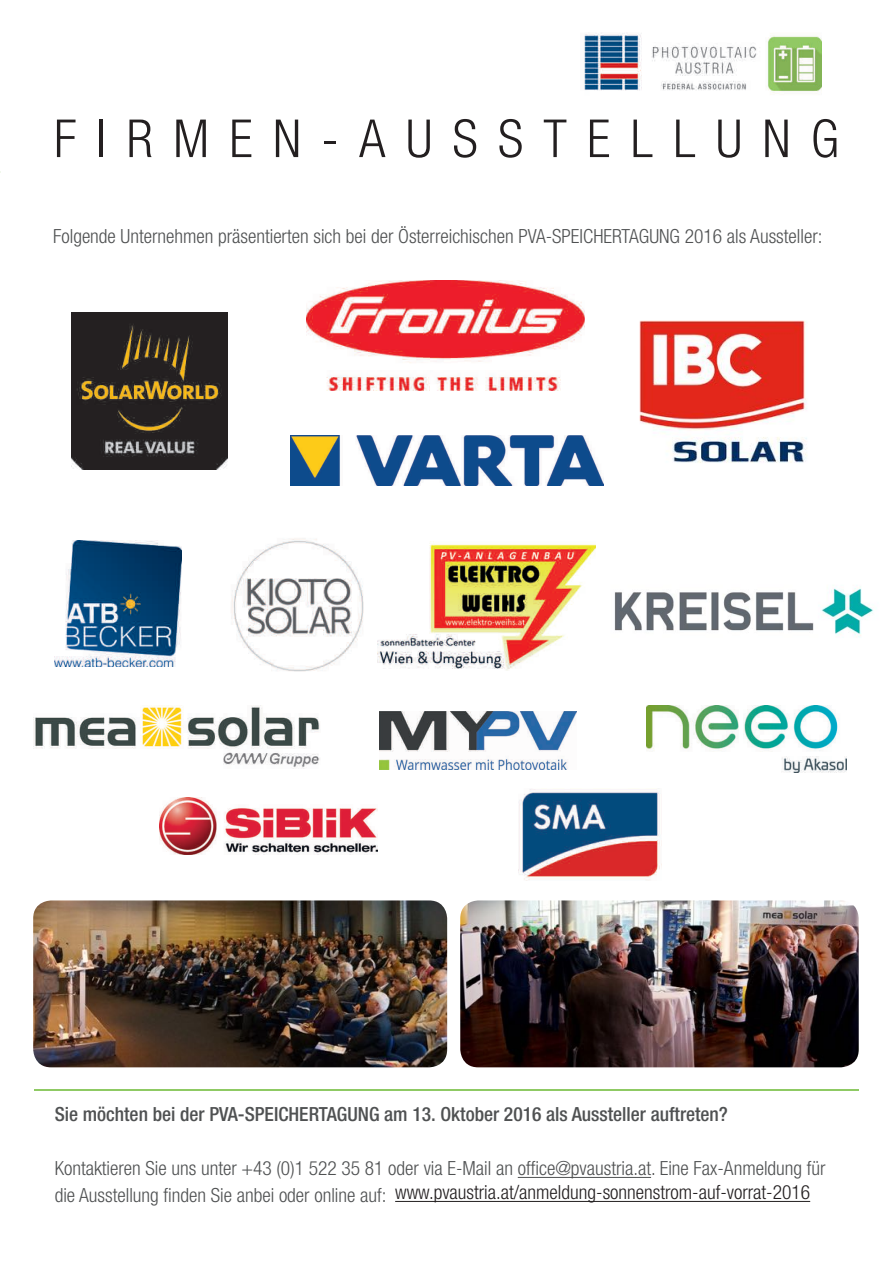
<style>
.page{position:relative;width:893px;height:1263px;background:#fff}
.page>*{position:absolute;margin:0;border:0;box-sizing:border-box;transform-origin:0 0}
.t1{font:300 condensed 52.5px "Helvetica Neue LT Std";letter-spacing:.385em;color:#231f20}
.t2{font:300 condensed 19.5px/24px "Helvetica Neue LT Std";color:#4f5152}
.t3{font:500 condensed 19.5px "Helvetica Neue LT Std";color:#4f5152}
.s1{color:#231f20}
</style>
<div class="page">
<hr style="left:518px;top:1177px;width:133px;height:1px;background:#4f5152">
<hr style="left:395px;top:1201px;width:415px;height:1px;background:#231f20">
<img style="left:584px;top:32px;width:238px;height:63px">
<hr style="left:34px;top:1089px;width:825px;height:1px;background:#8fca64">
<img style="left:460px;top:900px;width:399px;height:167px">
<img style="left:33px;top:900px;width:414px;height:167px">
<img style="left:33px;top:706px;width:287px;height:63px">
<img style="left:71px;top:312px;width:156px;height:157px">
<img style="left:306px;top:280px;width:279px;height:110px">
<img style="left:290px;top:436px;width:314px;height:49px">
<img style="left:639px;top:320px;width:168px;height:143px">
<img style="left:380px;top:711px;width:197px;height:59px">
<img style="left:519px;top:789px;width:141px;height:92px">
<img style="left:614px;top:586px;width:260px;height:52px">
<img style="left:54px;top:540px;width:128px;height:126px">
<img style="left:231px;top:538px;width:133px;height:134px">
<img style="left:377px;top:541px;width:218px;height:129px">
<img style="left:646px;top:705px;width:201px;height:67px">
<img style="left:159px;top:798px;width:218px;height:57px">
<h1 class="t1" style="left:54px;top:108px;width:786px">FIRMEN-AUSSTELLUNG</h1>
<p class="t2" style="left:53px;top:224px;width:771px">Folgende Unternehmen präsentierten sich bei der Österreichischen PVA-SPEICHERTAGUNG 2016 als Aussteller:</p>
<p class="t3" style="left:55px;top:1103px;width:675px">Sie möchten bei der PVA-SPEICHERTAGUNG am 13. Oktober 2016 als Aussteller auftreten?</p>
<p class="t2" style="left:55px;top:1156px;width:772px">Kontaktieren Sie uns unter +43 (0)1 522 35 81 oder via E-Mail an office@pvaustria.at. Eine Fax-Anmeldung für die Ausstellung finden Sie anbei oder online auf: <span class="s1">www.pvaustria.at/anmeldung-sonnenstrom-auf-vorrat-2016</span></p>
</div>
